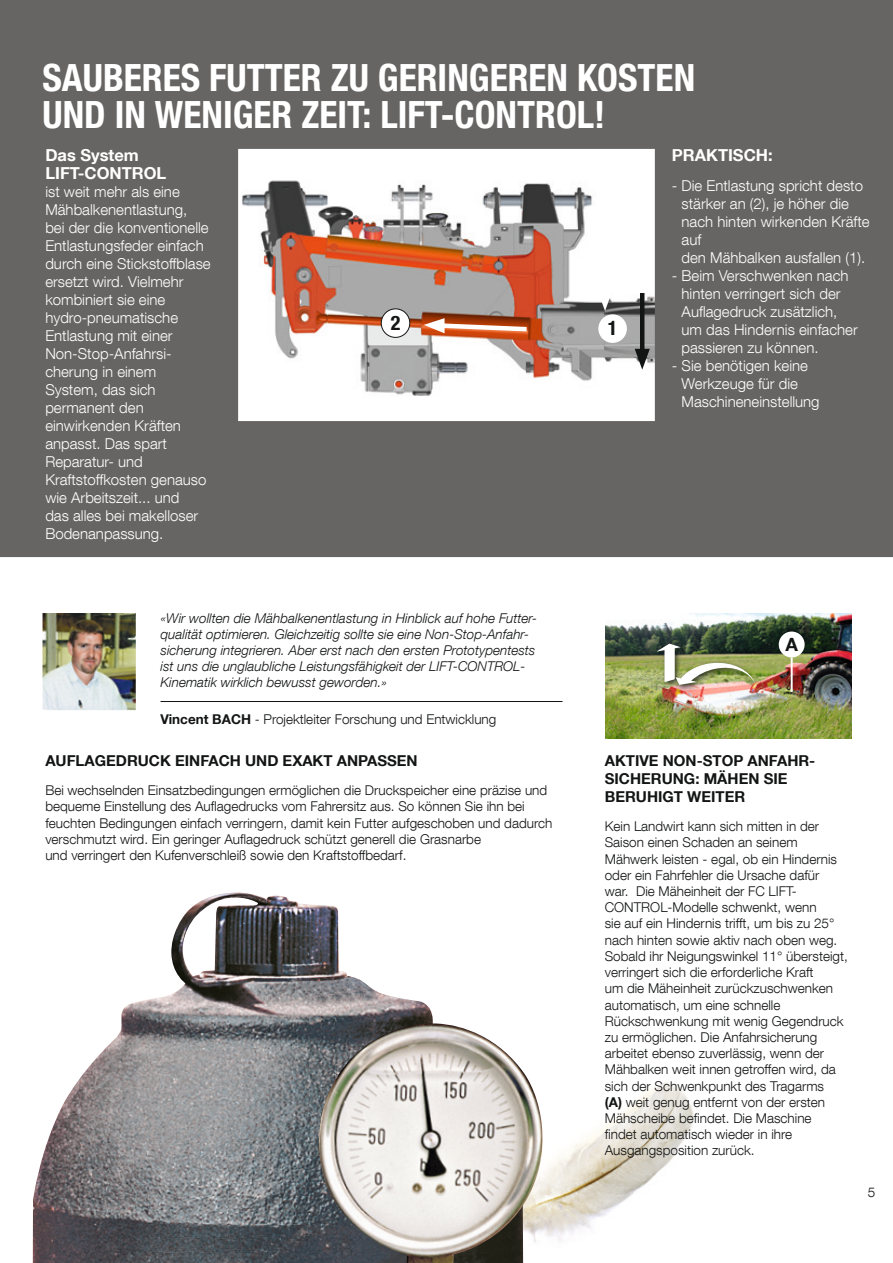
<style>
.page{position:relative;width:893px;height:1263px;background:#fff}
.page>*{position:absolute;margin:0;border:0;box-sizing:border-box;transform-origin:0 0}
.t1{font:700 condensed 37.5px/37.5px "Helvetica Neue LT Com";color:#fff}
.t2{font:700 condensed 20.1px "Helvetica Neue LT Com";color:#131414}
.t3{font:700 18.3px "Helvetica Neue LT Com";color:#131414}
.t4{font:700 16.5px/18px "Helvetica Neue LT Com";color:#fff}
.t5{font:300 15px/18px "Helvetica Neue LT Com";color:#fff}
.t6{font:700 15px/18px "Helvetica Neue LT Com";color:#131414}
.t7{font:300 13.5px/16.2px "Helvetica Neue LT Com";color:#131414}
.t8{font:italic 300 13.5px/16.2px "Helvetica Neue LT Com";color:#131414}
.s1{font-weight:700}
</style>
<div class="page">
<img style="left:556px;top:1082px;width:138px;height:159px">
<img style="left:33px;top:892px;width:400px;height:371px">
<img style="left:309px;top:1023px;width:247px;height:240px">
<img style="left:43px;top:613px;width:93px;height:97px">
<img style="left:605px;top:613px;width:246px;height:126px">
<div style="left:654px;top:640px;width:33px;height:49px;background:#131414;opacity:.75"></div>
<div style="left:779px;top:631px;width:26px;height:26px;background:#fff;border-radius:50%"></div>
<hr style="left:791px;top:657px;width:2px;height:35px;background:#fff">
<div style="left:672px;top:659px;width:90px;height:33px;background:#131414;opacity:.75"></div>
<img style="left:656px;top:644px;width:99px;height:41px">
<svg style="left:0;top:0;width:893px;height:557px;background:#807b79"></svg>
<hr style="left:161px;top:701px;width:401px;height:1px;background:#131414">
<h1 class="t1" style="left:43px;top:59px;width:654px">SAUBERES FUTTER ZU GERINGEREN KOSTEN<br>UND IN WENIGER ZEIT: LIFT-CONTROL!</h1>
<p class="t4" style="left:672px;top:145px;width:102px">PRAKTISCH:</p>
<p class="t5" style="left:682px;top:177px;width:190px;text-indent:-10px">- Die Entlastung spricht desto stärker an (2), je höher die nach hinten wirkenden Kräfte auf<br>den Mähbalken ausfallen (1).</p>
<p class="t5" style="left:682px;top:267px;width:178px;text-indent:-10px">- Beim Verschwenken nach hinten verringert sich der<br>Auflagedruck zusätzlich, um das Hindernis einfacher passieren zu können.</p>
<p class="t5" style="left:682px;top:357px;width:140px;text-indent:-10px">- Sie benötigen keine<br>Werkzeuge für die<br>Maschineneinstellung</p>
<p class="t4" style="left:45px;top:145px;width:123px">Das System<br>LIFT-CONTROL</p>
<p class="t5" style="left:45px;top:182px;width:167px">ist weit mehr als eine<br>Mähbalkenentlastung,<br>bei der die konventionelle<br>Entlastungsfeder einfach durch eine Stickstoffblase ersetzt wird. Vielmehr kombiniert sie eine hydro-pneumatische<br>Entlastung mit einer<br>Non-Stop-Anfahrsi&shy;cherung in einem<br>System, das sich permanent den einwirkenden Kräften anpasst. Das spart<br>Reparatur- und<br>Kraftstoffkosten genauso wie Arbeitszeit... und<br>das alles bei makelloser<br>Bodenanpassung.</p>
<h2 class="t2" style="left:391px;top:311px;width:11px">2</h2>
<h2 class="t2" style="left:608px;top:316px;width:11px">1</h2>
<p class="t8" style="left:161px;top:609px;width:378px">«Wir wollten die Mähbalkenentlastung in Hinblick auf hohe Futter&shy;qualität optimieren. Gleichzeitig sollte sie eine Non-Stop-Anfahr&shy;sicherung integrieren. Aber erst nach den ersten Prototypentests ist uns die unglaubliche Leistungsfähigkeit der LIFT-CONTROL-Kinematik wirklich bewusst geworden.»</p>
<p class="t7" style="left:161px;top:711px;width:337px"><span class="s1">Vincent BACH</span> - Projektleiter Forschung und Entwicklung</p>
<p class="t6" style="left:45px;top:751px;width:374px">AUFLAGEDRUCK EINFACH UND EXAKT ANPASSEN</p>
<p class="t7" style="left:45px;top:782px;width:508px">Bei wechselnden Einsatzbedingungen ermöglichen die Druckspeicher eine präzise und bequeme Einstellung des Auflagedrucks vom Fahrersitz aus. So können Sie ihn bei feuchten Bedingungen einfach verringern, damit kein Futter aufgeschoben und dadurch verschmutzt wird. Ein geringer Auflagedruck schützt generell die Grasnarbe<br>und verringert den Kufenverschleiß sowie den Kraftstoffbedarf.</p>
<h3 class="t3" style="left:785px;top:633px;width:14px">A</h3>
<p class="t6" style="left:605px;top:751px;width:212px">AKTIVE NON-STOP ANFAHR-<br>SICHERUNG: MÄHEN SIE<br>BERUHIGT WEITER</p>
<p class="t7" style="left:605px;top:818px;width:244px">Kein Landwirt kann sich mitten in der Saison einen Schaden an seinem Mähwerk leisten - egal, ob ein Hindernis oder ein Fahrfehler die Ursache dafür<br>war. Die Mäheinheit der FC LIFT-CONTROL-Modelle schwenkt, wenn<br>sie auf ein Hindernis trifft, um bis zu 25° nach hinten sowie aktiv nach oben weg.<br>Sobald ihr Neigungswinkel 11° übersteigt, verringert sich die erforderliche Kraft<br>um die Mäheinheit zurückzuschwenken automatisch, um eine schnelle Rückschwenkung mit wenig Gegendruck zu ermöglichen. Die Anfahrsicherung arbeitet ebenso zuverlässig, wenn der Mähbalken weit innen getroffen wird, da sich der Schwenkpunkt des Tragarms<br><span class="s1">(A)</span> weit genug entfernt von der ersten Mähscheibe befindet. Die Maschine<br>findet automatisch wieder in ihre Ausgangsposition zurück.</p>
<p class="t7" style="left:868px;top:1184px;width:9px">5</p>
</div>
